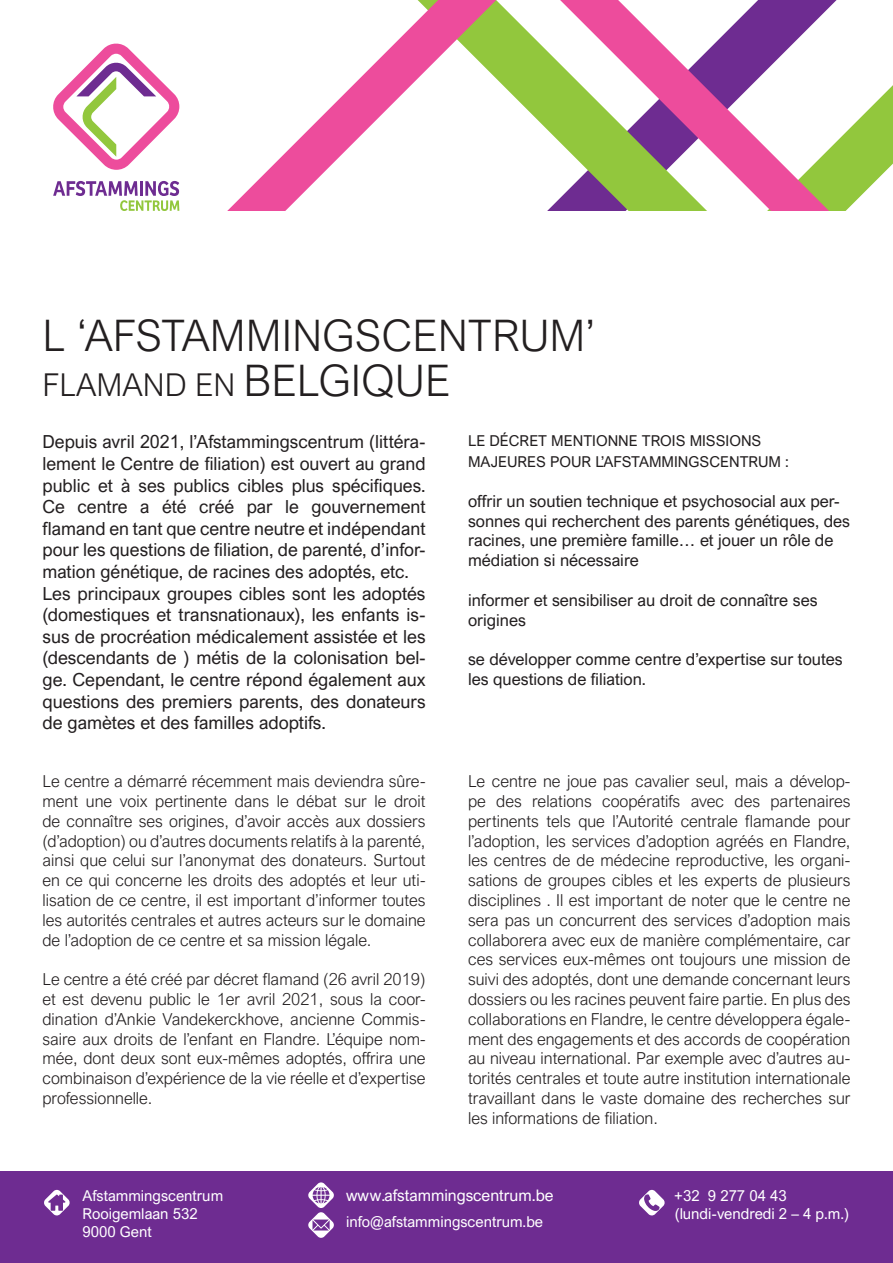
<style>
.page{position:relative;width:893px;height:1263px;background:#fff}
.page>*{position:absolute;margin:0;border:0;box-sizing:border-box;transform-origin:0 0}
.t1{font:300 43.5px "Arial Nova";color:#231f20}
.t2{font:300 31.5px "Arial Nova";color:#231f20}
.t3{font:18px/21.6px "Arial Nova";color:#231f20}
.t4{font:300 16.5px/19.8px "Arial Nova";color:#231f20;text-align:justify}
.t5{font:16.5px/19.8px "Arial Nova";color:#231f20}
.t6{font:15.9px "Arial Nova";color:#fff}
.t7{font:15px/18px "Arial Nova";color:#fff}
.t8{font:15px/21px "Arial Nova";color:#231f20}
.s1{font-size:43.5px}
</style>
<div class="page">
<div style="left:0;top:1171px;width:893px;height:92px;background:#6e2c91"></div>
<svg style="left:639px;top:1189px;width:26px;height:27px"></svg>
<svg style="left:308px;top:1182px;width:26px;height:56px"></svg>
<svg style="left:44px;top:1189px;width:26px;height:27px"></svg>
<svg style="left:113px;top:0;width:780px;height:210px"></svg>
<svg style="left:53px;top:44px;width:126px;height:126px"></svg>
<svg style="left:53px;top:181px;width:126px;height:30px"></svg>
<h1 class="t1" style="left:43px;top:311px;width:554px">L ‘AFSTAMMINGSCENTRUM’</h1>
<h2 class="t2" style="left:43px;top:367px;width:409px">FLAMAND EN <span class="s1">BELGIQUE</span></h2>
<p class="t3" style="left:43px;top:431px;width:385px">Depuis avril 2021, l’Afstammingscentrum (littéra&shy;lement le Centre de filiation) est ouvert au grand public et à ses publics cibles plus spécifiques.<br>Ce centre a été créé par le gouvernement flamand en tant que centre neutre et indépendant pour les questions de filiation, de parenté, d’infor&shy;mation génétique, de racines des adoptés, etc.<br>Les principaux groupes cibles sont les adoptés (domestiques et transnationaux), les enfants is&shy;sus de procréation médicalement assistée et les (descendants de ) métis de la colonisation bel&shy;ge. Cependant, le centre répond également aux questions des premiers parents, des donateurs de gamètes et des familles adoptifs.</p>
<p class="t4" style="left:43px;top:771px;width:385px">Le centre a démarré récemment mais deviendra sûre&shy;ment une voix pertinente dans le débat sur le droit de connaître ses origines, d’avoir accès aux dossiers (d’adoption) ou d’autres documents relatifs à la parenté, ainsi que celui sur l’anonymat des donateurs. Surtout en ce qui concerne les droits des adoptés et leur uti&shy;lisation de ce centre, il est important d’informer toutes les autorités centrales et autres acteurs sur le domaine de l’adoption de ce centre et sa mission légale.</p>
<p class="t4" style="left:43px;top:969px;width:385px">Le centre a été créé par décret flamand (26 avril 2019) et est devenu public le 1er avril 2021, sous la coor&shy;dination d’Ankie Vandekerckhove, ancienne Commis&shy;saire aux droits de l’enfant en Flandre. L’équipe nom&shy;mée, dont deux sont eux-mêmes adoptés, offrira une combinaison d’expérience de la vie réelle et d’expertise professionnelle.</p>
<p class="t8" style="left:468px;top:430px;width:322px">LE DÉCRET MENTIONNE TROIS MISSIONS<br>MAJEURES POUR L’AFSTAMMINGSCENTRUM :</p>
<p class="t5" style="left:468px;top:491px;width:383px">offrir un soutien technique et psychosocial aux per&shy;sonnes qui recherchent des parents génétiques, des racines, une première famille… et jouer un rôle de médiation si nécessaire</p>
<p class="t5" style="left:468px;top:590px;width:351px">informer et sensibiliser au droit de connaître ses origines</p>
<p class="t5" style="left:468px;top:649px;width:376px">se développer comme centre d’expertise sur toutes les questions de filiation.</p>
<p class="t4" style="left:468px;top:771px;width:384px">Le centre ne joue pas cavalier seul, mais a dévelop&shy;pe des relations coopératifs avec des partenaires pertinents tels que l’Autorité centrale flamande pour l’adoption, les services d’adoption agréés en Flandre, les centres de de médecine reproductive, les organi&shy;sations de groupes cibles et les experts de plusieurs disciplines . Il est important de noter que le centre ne sera pas un concurrent des services d’adoption mais collaborera avec eux de manière complémentaire, car ces services eux-mêmes ont toujours une mission de suivi des adoptés, dont une demande concernant leurs dossiers ou les racines peuvent faire partie. En plus des collaborations en Flandre, le centre développera égale&shy;ment des engagements et des accords de coopération au niveau international. Par exemple avec d’autres au&shy;torités centrales et toute autre institution internationale travaillant dans le vaste domaine des recherches sur les informations de filiation.</p>
<p class="t7" style="left:82px;top:1186px;width:142px">Afstammingscentrum</p>
<p class="t6" style="left:346px;top:1187px;width:209px">www.afstammingscentrum.be</p>
<p class="t7" style="left:82px;top:1204px;width:117px">Rooigemlaan 532<br>9000 Gent</p>
<p class="t7" style="left:346px;top:1212px;width:198px">info@afstammingscentrum.be</p>
<p class="t7" style="left:674px;top:1186px;width:114px">+32 9 277 04 43</p>
<p class="t7" style="left:675px;top:1205px;width:176px">(lundi-vendredi 2 – 4 p.m.)</p>
</div>
